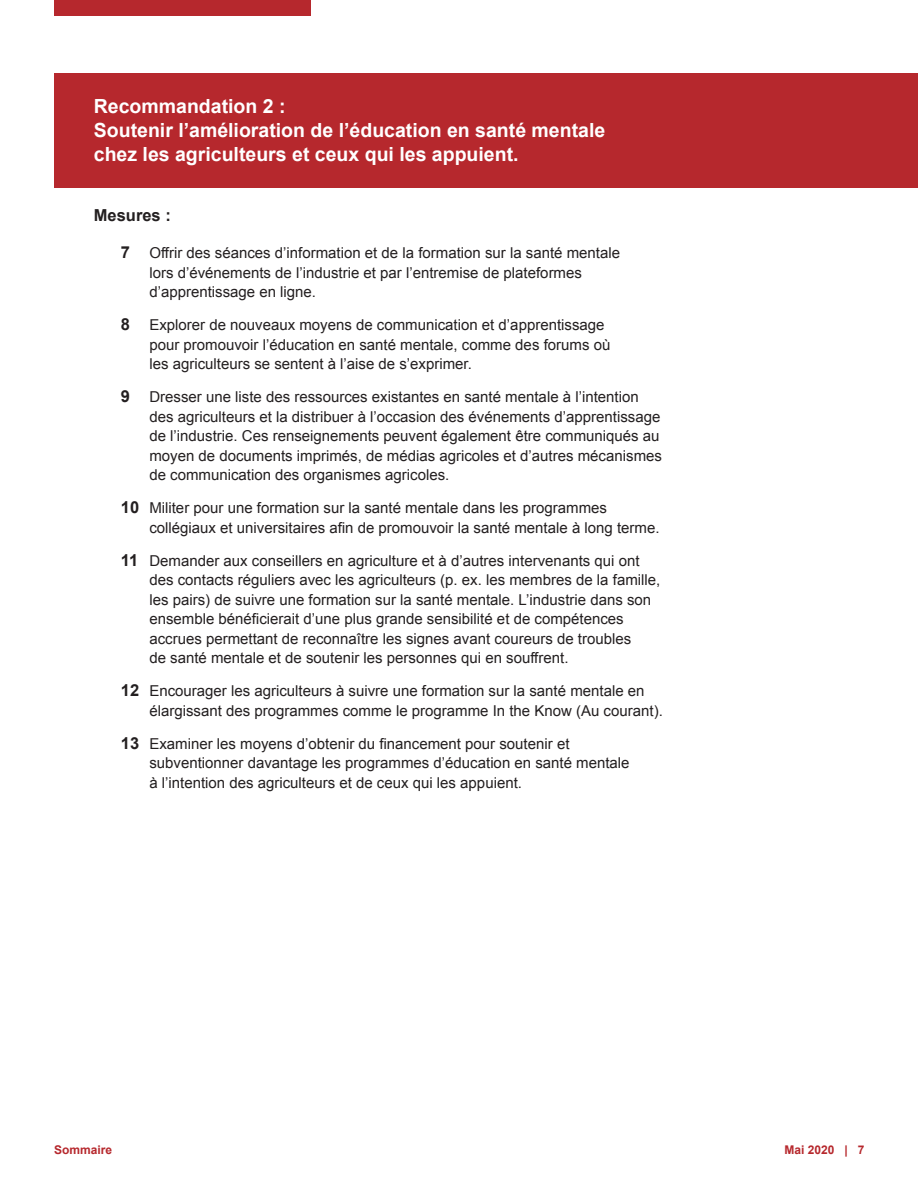
<style>
.page{position:relative;width:918px;height:1188px;background:#fff}
.page>*{position:absolute;margin:0;border:0;box-sizing:border-box;transform-origin:0 0}
.t1{font:700 19.5px/24px "Arial";color:#fff}
.t2{font:700 16.5px "Arial";color:#231f20}
.t3{font:15px/19.5px "Arial";color:#231f20}
.t4{font:700 12px "Arial";color:#b6282d}
.s1{font-weight:700;font-size:16.5px}
</style>
<div class="page">
<div style="left:54px;top:0;width:256px;height:15px;background:#b6282d"></div>
<div style="left:54px;top:73px;width:864px;height:115px;background:#b6282d"></div>
<p class="t1" style="left:94px;top:94px;width:513px">Recommandation 2 :<br>Soutenir l’amélioration de l’éducation en santé mentale chez les agriculteurs et ceux qui les appuient.</p>
<p class="t2" style="left:94px;top:204px;width:79px">Mesures :</p>
<p class="t3" style="left:149px;top:243px;width:472px;text-indent:-28px"><span class="s1">7</span> Offrir des séances d’information et de la formation sur la santé mentale lors d’événements de l’industrie et par l’entremise de plateformes d’apprentissage en ligne.</p>
<p class="t3" style="left:149px;top:315px;width:463px;text-indent:-28px"><span class="s1">8</span> Explorer de nouveaux moyens de communication et d’apprentissage pour promouvoir l’éducation en santé mentale, comme des forums où les agriculteurs se sentent à l’aise de s’exprimer.</p>
<p class="t3" style="left:149px;top:387px;width:514px;text-indent:-28px"><span class="s1">9</span> Dresser une liste des ressources existantes en santé mentale à l’intention des agriculteurs et la distribuer à l’occasion des événements d’apprentissage de l’industrie. Ces renseignements peuvent également être communiqués au moyen de documents imprimés, de médias agricoles et d’autres mécanismes de communication des organismes agricoles.</p>
<p class="t3" style="left:149px;top:498px;width:512px;text-indent:-28px"><span class="s1">10</span> Militer pour une formation sur la santé mentale dans les programmes collégiaux et universitaires afin de promouvoir la santé mentale à long terme.</p>
<p class="t3" style="left:149px;top:551px;width:513px;text-indent:-28px"><span class="s1">11</span> Demander aux conseillers en agriculture et à d’autres intervenants qui ont des contacts réguliers avec les agriculteurs (p. ex. les membres de la famille, les pairs) de suivre une formation sur la santé mentale. L’industrie dans son ensemble bénéficierait d’une plus grande sensibilité et de compétences accrues permettant de reconnaître les signes avant coureurs de troubles<br>de santé mentale et de soutenir les personnes qui en souffrent.</p>
<p class="t3" style="left:149px;top:681px;width:515px;text-indent:-28px"><span class="s1">12</span> Encourager les agriculteurs à suivre une formation sur la santé mentale en élargissant des programmes comme le programme In the Know (Au courant).</p>
<p class="t3" style="left:149px;top:734px;width:482px;text-indent:-28px"><span class="s1">13</span> Examiner les moyens d’obtenir du financement pour soutenir et subventionner davantage les programmes d’éducation en santé mentale à l’intention des agriculteurs et de ceux qui les appuient.</p>
<p class="t4" style="left:54px;top:1142px;width:60px">Sommaire</p>
<p class="t4" style="left:784px;top:1142px;width:82px">Mai 2020 | 7</p>
</div>
